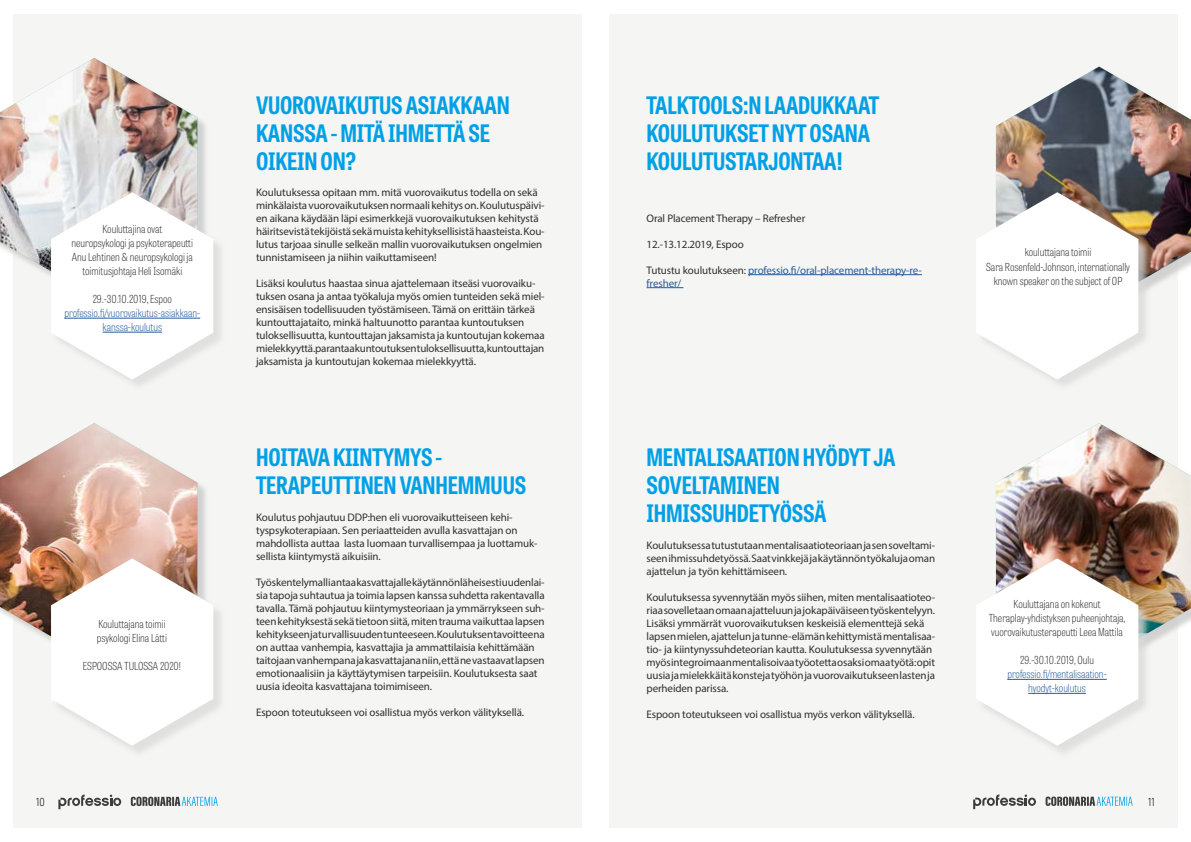
<style>
.page{position:relative;width:1191px;height:842px;background:#fff}
.page>*{position:absolute;margin:0;border:0;box-sizing:border-box;transform-origin:0 0}
.t1{font:700 24px/28px "Tablet Gothic Condensed";letter-spacing:-.01em;color:#00a0e7}
.t2{font:11px/13px "Myriad Pro";letter-spacing:-.01em;color:#303030}
.t3{font:100 11px/14px "Tablet Gothic Condensed";color:#303030;text-align:center}
.t4{font:100 11px/14px "Tablet Gothic Condensed";color:#275b9b;text-align:center}
.t5{font:11px/13px "Myriad Pro";letter-spacing:-.01em;color:#275b9b}
.t6{font:100 11px "Tablet Gothic Condensed";color:#000}
.s1{color:#303030}
</style>
<div class="page">
<div style="left:609px;top:14px;width:568px;height:814px;background:#f5f5f3"></div>
<div style="left:13px;top:14px;width:569px;height:814px;background:#f5f5f3"></div>
<img style="left:996px;top:67px;width:195px;height:228px">
<svg style="left:131px;top:797px;width:87px;height:9px"></svg>
<svg style="left:58px;top:794px;width:63px;height:15px"></svg>
<svg style="left:1045px;top:796px;width:87px;height:10px"></svg>
<svg style="left:973px;top:794px;width:63px;height:15px"></svg>
<hr style="left:748px;top:274px;width:174px;height:1px;background:#275b9b">
<hr style="left:646px;top:287px;width:37px;height:1px;background:#275b9b">
<div style="left:977px;top:194px;width:173px;height:198px;background:#dadada;opacity:.75"></div>
<svg style="left:977px;top:192px;width:161px;height:187px"></svg>
<img style="left:996px;top:423px;width:195px;height:210px">
<div style="left:977px;top:560px;width:173px;height:198px;background:#dadada;opacity:.75"></div>
<svg style="left:977px;top:558px;width:161px;height:188px"></svg>
<hr style="left:1007px;top:679px;width:99px;height:1px;background:#275b9b">
<hr style="left:1028px;top:693px;width:58px;height:1px;background:#275b9b">
<div style="left:0;top:61px;width:209px;height:247px;background:#c6c6c6;opacity:.75"></div>
<svg style="left:0;top:275px;width:51px;height:21px"></svg>
<img style="left:0;top:58px;width:197px;height:217px">
<div style="left:53px;top:194px;width:173px;height:198px;background:#dadada;opacity:.75"></div>
<svg style="left:51px;top:192px;width:162px;height:187px"></svg>
<hr style="left:64px;top:318px;width:136px;height:1px;background:#275b9b">
<hr style="left:103px;top:332px;width:59px;height:1px;background:#275b9b">
<div style="left:0;top:426px;width:209px;height:247px;background:#c6c6c6;opacity:.75"></div>
<img style="left:0;top:423px;width:197px;height:229px">
<div style="left:53px;top:560px;width:173px;height:198px;background:#dadada;opacity:.75"></div>
<svg style="left:51px;top:558px;width:162px;height:188px"></svg>
<p class="t3" style="left:72px;top:222px;width:123px">Kouluttajina ovat<br>neuropsykologi ja psykoterapeutti<br>Anu Lehtinen &amp; neuropsykologi ja toimitusjohtaja Heli Isomäki</p>
<p class="t3" style="left:93px;top:292px;width:81px">29.-30.10.2019, Espoo</p>
<p class="t4" style="left:64px;top:306px;width:137px">professio.fi/vuorovaikutus-asiakkaan&shy;kanssa-koulutus</p>
<p class="t3" style="left:97px;top:617px;width:72px;text-align:left">Kouluttajana toimii psykologi Elina Lätti</p>
<p class="t3" style="left:83px;top:659px;width:100px">ESPOOSSA TULOSSA 2020!</p>
<h1 class="t1" style="left:256px;top:90px;width:255px">VUOROVAIKUTUS ASIAKKAAN<br>KANSSA - MITÄ IHMETTÄ SE<br>OIKEIN ON?</h1>
<p class="t2" style="left:256px;top:185px;width:290px">Koulutuksessa opitaan mm. mitä vuorovaikutus todella on sekä minkälaista vuorovaikutuksen normaali kehitys on. Koulutuspäivi&shy;en aikana käydään läpi esimerkkejä vuorovaikutuksen kehitystä häiritsevistä tekijöistä sekä muista kehityksellisistä haasteista. Kou&shy;lutus tarjoaa sinulle selkeän mallin vuorovaikutuksen ongelmien tunnistamiseen ja niihin vaikuttamiseen!</p>
<p class="t2" style="left:256px;top:276px;width:290px">Lisäksi koulutus haastaa sinua ajattelemaan itseäsi vuorovaiku&shy;tuksen osana ja antaa työkaluja myös omien tunteiden sekä miel&shy;ensisäisen todellisuuden työstämiseen. Tämä on erittäin tärkeä kuntouttajataito, minkä haltuunotto parantaa kuntoutuksen tuloksellisuutta, kuntouttajan jaksamista ja kuntoutujan kokemaa mielekkyyttä.parantaa kuntoutuksen tuloksellisuutta, kuntouttajan jaksamista ja kuntoutujan kokemaa mielekkyyttä.</p>
<h1 class="t1" style="left:256px;top:443px;width:272px">HOITAVA KIINTYMYS -<br>TERAPEUTTINEN VANHEMMUUS</h1>
<p class="t2" style="left:256px;top:511px;width:283px">Koulutus pohjautuu DDP:hen eli vuorovaikutteiseen kehi&shy;tyspsykoterapiaan. Sen periaatteiden avulla kasvattajan on mahdollista auttaa lasta luomaan turvallisempaa ja luottamuk&shy;sellista kiintymystä aikuisiin.</p>
<p class="t2" style="left:256px;top:576px;width:290px">Työskentelymalli antaa kasvattajalle käytännönläheisesti uudenlai&shy;sia tapoja suhtautua ja toimia lapsen kanssa suhdetta rakentavalla tavalla. Tämä pohjautuu kiintymysteoriaan ja ymmärrykseen suh&shy;teen kehityksestä sekä tietoon siitä, miten trauma vaikuttaa lapsen kehitykseen ja turvallisuuden tunteeseen. Koulutuksen tavoitteena on auttaa vanhempia, kasvattajia ja ammattilaisia kehittämään taitojaan vanhempana ja kasvattajana niin, että ne vastaavat lapsen emotionaalisiin ja käyttäytymisen tarpeisiin. Koulutuksesta saat uusia ideoita kasvattajana toimimiseen.</p>
<p class="t2" style="left:256px;top:706px;width:270px">Espoon toteutukseen voi osallistua myös verkon välityksellä.</p>
<h1 class="t1" style="left:646px;top:90px;width:234px">TALKTOOLS:N LAADUKKAAT<br>KOULUTUKSET NYT OSANA<br>KOULUTUSTARJONTAA!</h1>
<p class="t2" style="left:646px;top:211px;width:160px">Oral Placement Therapy – Refresher</p>
<p class="t2" style="left:646px;top:237px;width:99px">12.-13.12.2019, Espoo</p>
<p class="t5" style="left:646px;top:263px;width:277px"><span class="s1">Tutustu koulutukseen:</span> professio.fi/oral-placement-therapy-re&shy;fresher/</p>
<p class="t3" style="left:986px;top:245px;width:145px">kouluttajana toimii<br>Sara Rosenfeld-Johnson, internationally known speaker on the subject of OP</p>
<h1 class="t1" style="left:646px;top:443px;width:251px">MENTALISAATION HYÖDYT JA<br>SOVELTAMINEN<br>IHMISSUHDETYÖSSÄ</h1>
<p class="t2" style="left:646px;top:539px;width:290px;text-align:justify">Koulutuksessa tutustutaan mentalisaatioteoriaan ja sen soveltami&shy;seen ihmissuhdetyössä. Saat vinkkejä ja käytännön työkaluja oman ajattelun ja työn kehittämiseen.</p>
<p class="t2" style="left:646px;top:591px;width:290px">Koulutuksessa syvennytään myös siihen, miten mentalisaatioteo&shy;riaa sovelletaan omaan ajatteluun ja jokapäiväiseen työskentelyyn.<br>Lisäksi ymmärrät vuorovaikutuksen keskeisiä elementtejä sekä lapsen mielen, ajattelun ja tunne-elämän kehittymistä mentalisaa&shy;tio- ja kiintynyssuhdeteorian kautta. Koulutuksessa syvennytään myös integroimaan mentalisoivaa työotetta osaksi omaa työtä: opit uusia ja mielekkäitä konsteja työhön ja vuorovaikutukseen lasten ja perheiden parissa.</p>
<p class="t2" style="left:646px;top:708px;width:270px">Espoon toteutukseen voi osallistua myös verkon välityksellä.</p>
<p class="t3" style="left:988px;top:597px;width:138px">Kouluttajana on kokenut<br>Theraplay-yhdistyksen puheenjohtaja, vuorovaikutusterapeutti Leea Mattila</p>
<p class="t3" style="left:1020px;top:653px;width:75px">29.-30.10.2019, Oulu</p>
<p class="t4" style="left:1007px;top:667px;width:101px">professio.fi/mentalisaation&shy;hyodyt-koulutus</p>
<p class="t6" style="left:36px;top:795px;width:10px">10</p>
<p class="t6" style="left:1148px;top:795px;width:8px">11</p>
</div>
